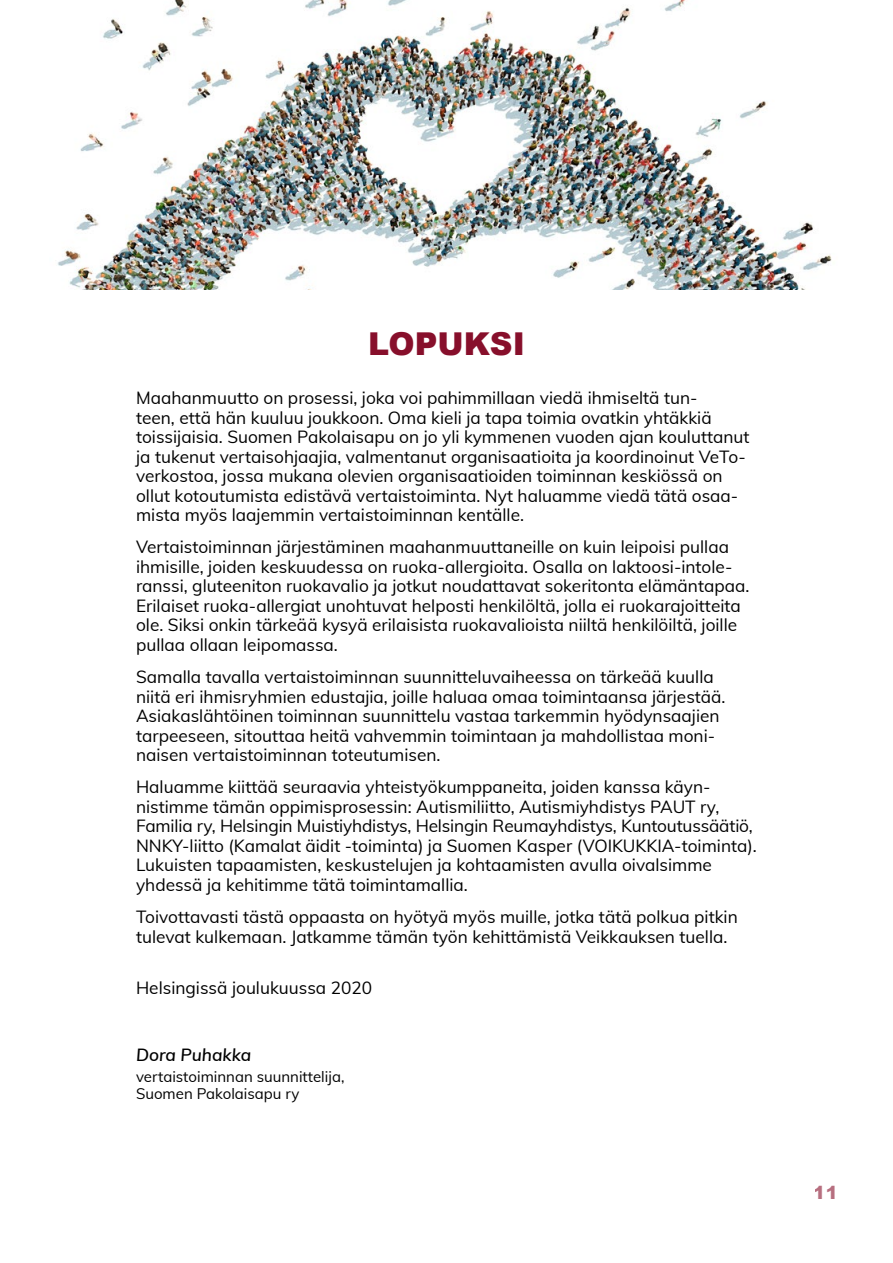
<style>
.page{position:relative;width:893px;height:1263px;background:#fff}
.page>*{position:absolute;margin:0;border:0;box-sizing:border-box;transform-origin:0 0}
.t1{font:900 31.5px "Arial";color:#870f2b}
.t2{font:900 18px "Arial";color:#870f2b}
.t3{font:17.25px/19.5px "Muli";color:#000}
.t4{font:italic 600 17.25px "Muli";color:#000}
.t5{font:15px/16.5px "Muli";color:#000}
</style>
<div class="page">
<img style="left:57px;top:0;width:775px;height:290px">
<h1 class="t1" style="left:368px;top:321px;width:158px">LOPUKSI</h1>
<p class="t3" style="left:136px;top:387px;width:615px">Maahanmuutto on prosessi, joka voi pahimmillaan viedä ihmiseltä tun-<br>teen, että hän kuuluu joukkoon. Oma kieli ja tapa toimia ovatkin yhtäkkiä toissijaisia. Suomen Pakolaisapu on jo yli kymmenen vuoden ajan kouluttanut ja tukenut vertaisohjaajia, valmentanut organisaatioita ja koordinoinut VeTo&shy;verkostoa, jossa mukana olevien organisaatioiden toiminnan keskiössä on ollut kotoutumista edistävä vertaistoiminta. Nyt haluamme viedä tätä osaa&shy;mista myös laajemmin vertaistoiminnan kentälle.</p>
<p class="t3" style="left:136px;top:537px;width:615px">Vertaistoiminnan järjestäminen maahanmuuttaneille on kuin leipoisi pullaa ihmisille, joiden keskuudessa on ruoka-allergioita. Osalla on laktoosi-intole&shy;ranssi, gluteeniton ruokavalio ja jotkut noudattavat sokeritonta elämäntapaa.<br>Erilaiset ruoka-allergiat unohtuvat helposti henkilöltä, jolla ei ruokarajoitteita ole. Siksi onkin tärkeää kysyä erilaisista ruokavalioista niiltä henkilöiltä, joille pullaa ollaan leipomassa.</p>
<p class="t3" style="left:136px;top:666px;width:591px">Samalla tavalla vertaistoiminnan suunnitteluvaiheessa on tärkeää kuulla niitä eri ihmisryhmien edustajia, joille haluaa omaa toimintaansa järjestää.<br>Asiakaslähtöinen toiminnan suunnittelu vastaa tarkemmin hyödynsaajien tarpeeseen, sitouttaa heitä vahvemmin toimintaan ja mahdollistaa moni&shy;naisen vertaistoiminnan toteutumisen.</p>
<p class="t3" style="left:136px;top:777px;width:622px">Haluamme kiittää seuraavia yhteistyökumppaneita, joiden kanssa käyn&shy;nistimme tämän oppimisprosessin: Autismiliitto, Autismiyhdistys PAUT ry, Familia ry, Helsingin Muistiyhdistys, Helsingin Reumayhdistys, Kuntoutussäätiö, NNKY-liitto (Kamalat äidit -toiminta) ja Suomen Kasper (VOIKUKKIA-toiminta).<br>Lukuisten tapaamisten, keskustelujen ja kohtaamisten avulla oivalsimme yhdessä ja kehitimme tätä toimintamallia.</p>
<p class="t3" style="left:136px;top:906px;width:603px">Toivottavasti tästä oppaasta on hyötyä myös muille, jotka tätä polkua pitkin tulevat kulkemaan. Jatkamme tämän työn kehittämistä Veikkauksen tuella.</p>
<p class="t3" style="left:136px;top:978px;width:238px">Helsingissä joulukuussa 2020</p>
<p class="t4" style="left:136px;top:1042px;width:117px">Dora Puhakka</p>
<p class="t5" style="left:136px;top:1068px;width:210px">vertaistoiminnan suunnittelija,<br>Suomen Pakolaisapu ry</p>
<p class="t2" style="left:814px;top:1179px;width:26px">11</p>
</div>
